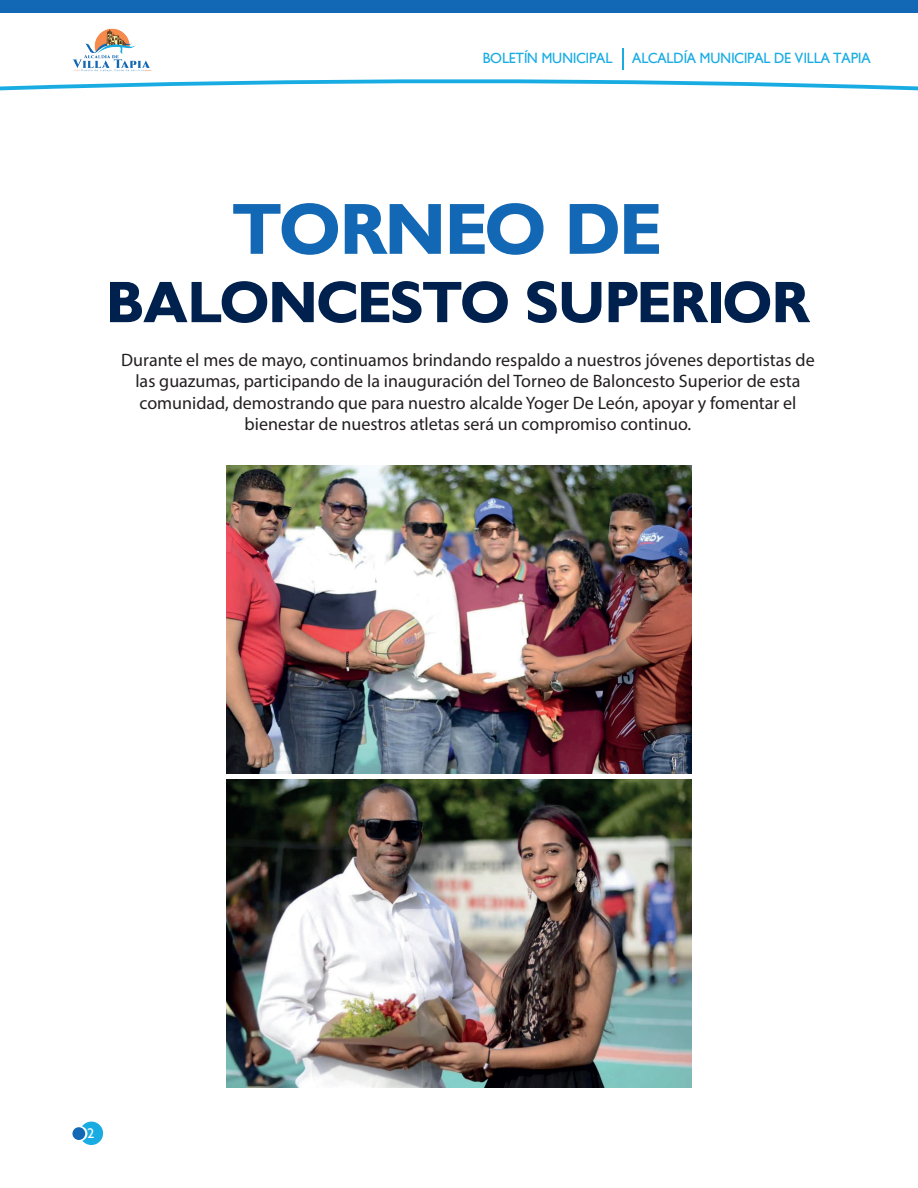
<style>
.page{position:relative;width:918px;height:1188px;background:#fff}
.page>*{position:absolute;margin:0;border:0;box-sizing:border-box;transform-origin:0 0}
.t1{font:700 70.5px "Gibson";color:#1268b4}
.t2{font:700 57px "Gibson";color:#00214e}
.t3{font:18px/21.6px "Myriad Pro";color:#231f20;text-align:center}
.t4{font:14.25px "Gibson";color:#18ace3}
.t5{font:13.8px "Gibson";color:#fff}
</style>
<div class="page">
<hr style="left:622px;top:48px;width:2px;height:21px;background:#18ace3">
<div style="left:0;top:0;width:918px;height:13px;background:#1268b4"></div>
<svg style="left:82px;top:1122px;width:21px;height:23px"></svg>
<div style="left:72px;top:1127px;width:13px;height:13px;background:#1268b4;border-radius:50%"></div>
<svg style="left:0;top:79px;width:918px;height:11px"></svg>
<img style="left:67px;top:28px;width:93px;height:53px">
<img style="left:227px;top:465px;width:465px;height:309px">
<img style="left:226px;top:779px;width:465px;height:308px">
<p class="t4" style="left:483px;top:50px;width:131px">BOLETÍN MUNICIPAL</p>
<p class="t4" style="left:633px;top:50px;width:240px">ALCALDÍA MUNICIPAL DE VILLA TAPIA</p>
<h1 class="t1" style="left:236px;top:188px;width:428px">TORNEO DE</h1>
<h2 class="t2" style="left:108px;top:269px;width:704px">BALONCESTO SUPERIOR</h2>
<p class="t3" style="left:121px;top:348px;width:695px">Durante el mes de mayo, continuamos brindando respaldo a nuestros jóvenes deportistas de las guazumas, participando de la inauguración del Torneo de Baloncesto Superior de esta comunidad, demostrando que para nuestro alcalde Yoger De León, apoyar y fomentar el bienestar de nuestros atletas será un compromiso continuo.</p>
<p class="t5" style="left:88px;top:1125px;width:8px">2</p>
</div>
